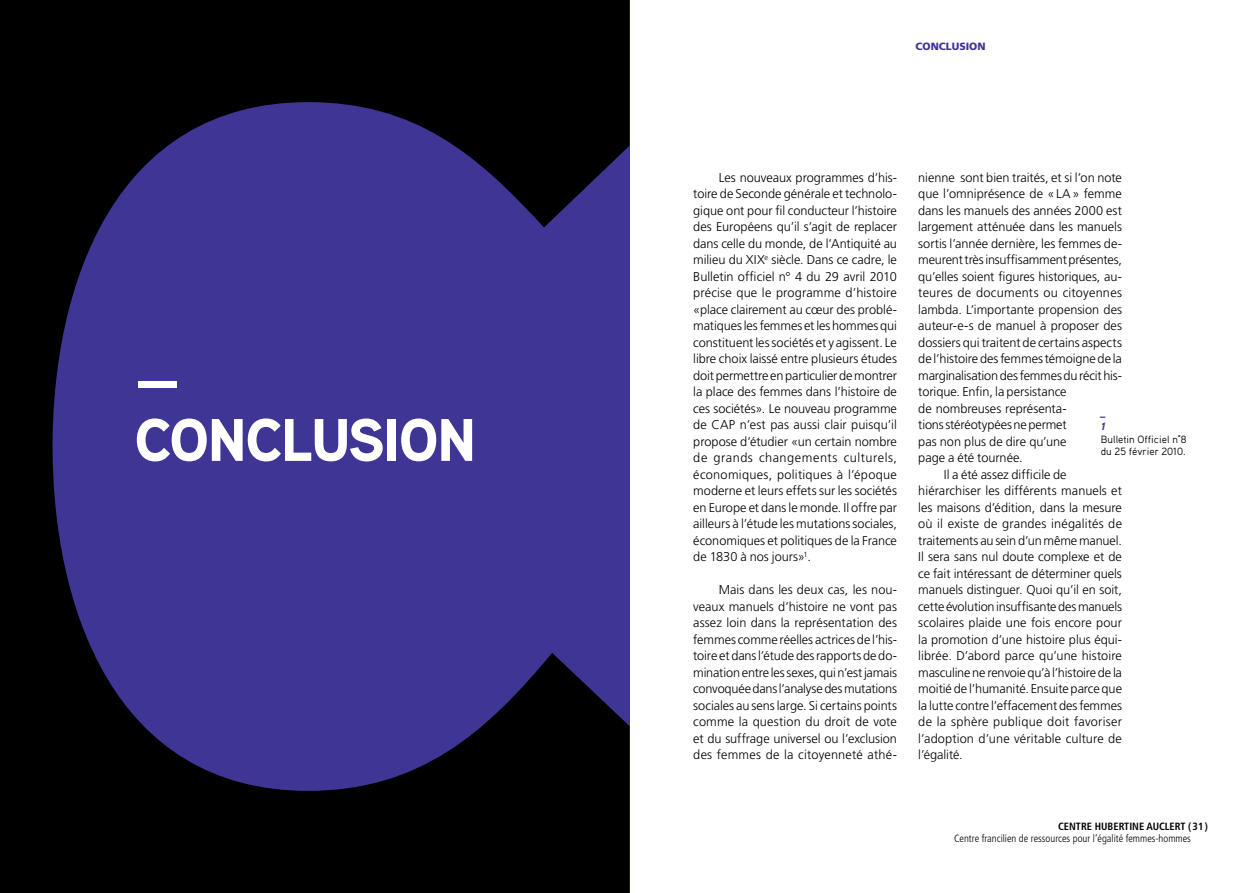
<style>
.page{position:relative;width:1259px;height:893px;background:#fff}
.page>*{position:absolute;margin:0;border:0;box-sizing:border-box;transform-origin:0 0}
.t1{font:900 60px/60px "Aaux Pro OT";color:#fff}
.t2{font:300 12.75px/16.5px "Frutiger LT Std";letter-spacing:-.005em;color:#000;text-align:justify}
.t3{font:300 12.75px "Frutiger LT Std";letter-spacing:.02em;color:#000}
.t4{font:300 12.75px "Frutiger LT Std";letter-spacing:.015em;color:#000}
.t5{font:300 condensed 10.5px "Frutiger LT Std";color:#000}
.t6{font:10.5px/12.8px "Aaux Pro OT";color:#000}
.t7{font:700 condensed 10.5px "Frutiger LT Std";color:#000}
.t8{font:900 10.5px "Frutiger LT Std";color:#3e3594}
.t9{font:italic 900 10.5px/14.1px "Aaux Pro OT";color:#3e3594}
</style>
<div class="page">
<svg style="left:0;top:0;width:629px;height:893px;fill:#3e3594"></svg>
<h1 class="t1" style="left:134px;top:348px;width:47px">—<br>CONCLUSION</h1>
<p class="t8" style="left:915px;top:40px;width:72px">CONCLUSION</p>
<p class="t2" style="left:693px;top:169px;width:205px;text-indent:26px">Les nouveaux programmes d’his&shy;toire de Seconde générale et technolo&shy;gique ont pour fil conducteur l’histoire des Européens qu’il s’agit de replacer dans celle du monde, de l’Antiquité au milieu du XIX<sup>e</sup> siècle. Dans ce cadre, le Bulletin officiel n° 4 du 29 avril 2010 précise que le programme d’histoire «place clairement au cœur des problé&shy;matiques les femmes et les hommes qui constituent les sociétés et y agissent. Le libre choix laissé entre plusieurs études doit permettre en particulier de montrer la place des femmes dans l’histoire de ces sociétés». Le nouveau programme de CAP</p>
<p class="t2" style="left:693px;top:417px;width:205px;text-indent:47px">n’est pas aussi clair puisqu’il propose d’étudier «un certain nombre de grands changements culturels, économiques, politiques à l’époque moderne et leurs effets sur les sociétés en Europe et dans le monde. I l offre par ailleurs à l’étude les mutations sociales, économiques et politiques de la France de 1830 à nos jours»<sup>1</sup>.</p>
<p class="t2" style="left:693px;top:582px;width:205px;text-indent:26px">Mais dans les deux cas, les nou&shy;veaux manuels d’histoire ne vont pas assez loin dans la représentation des femmes comme réelles actrices de l’his&shy;toire et dans l’étude des rapports de do&shy;mination entre les sexes, qui n’est jamais convoquée dans l’analyse des mutations sociales au sens large. Si certains points comme la question du droit de vote et du suffrage universel ou l’exclusion des femmes de la citoyenneté athé-</p>
<p class="t2" style="left:918px;top:169px;width:205px">nienne sont bien traités, et si l’on note</p>
<p class="t2" style="left:918px;top:186px;width:205px">que l’omniprésence de « LA » femme</p>
<p class="t2" style="left:918px;top:202px;width:205px">dans les manuels des années 2000 est</p>
<p class="t2" style="left:918px;top:219px;width:205px">largement atténuée dans les manuels</p>
<p class="t2" style="left:918px;top:235px;width:205px">sortis l’année dernière, les femmes de-</p>
<p class="t2" style="left:918px;top:252px;width:205px">meurent très insuffisamment présentes,</p>
<p class="t2" style="left:918px;top:268px;width:205px">qu’elles soient figures historiques, au-</p>
<p class="t3" style="left:918px;top:285px;width:205px">teures de documents ou citoyennes</p>
<p class="t2" style="left:918px;top:301px;width:205px">lambda. L’importante propension des</p>
<p class="t2" style="left:918px;top:318px;width:205px">auteur-e-s de manuel à proposer des</p>
<p class="t2" style="left:918px;top:334px;width:205px">dossiers qui traitent de certains aspects</p>
<p class="t2" style="left:918px;top:351px;width:205px">de l’histoire des femmes témoigne de la</p>
<p class="t2" style="left:918px;top:367px;width:205px">marginalisation des femmes du récit his-</p>
<p class="t2" style="left:918px;top:384px;width:150px">torique. Enfin, la persistance</p>
<p class="t2" style="left:918px;top:400px;width:150px">de nombreuses représenta-</p>
<p class="t2" style="left:918px;top:416px;width:150px">tions stéréotypées ne permet</p>
<p class="t2" style="left:918px;top:433px;width:150px">pas non plus de dire qu’une</p>
<p class="t2" style="left:918px;top:449px;width:106px">page a été tournée.</p>
<p class="t2" style="left:944px;top:466px;width:124px">I l a été assez difficile de</p>
<p class="t2" style="left:918px;top:482px;width:205px">hiérarchiser les différents manuels et</p>
<p class="t2" style="left:918px;top:499px;width:205px">les maisons d’édition, dans la mesure</p>
<p class="t4" style="left:918px;top:516px;width:205px">où il existe de grandes inégalités de</p>
<p class="t2" style="left:918px;top:532px;width:205px">traitements au sein d’un même manuel.</p>
<p class="t2" style="left:918px;top:548px;width:205px">I l sera sans nul doute complexe et de</p>
<p class="t2" style="left:918px;top:565px;width:205px">ce fait intéressant de déterminer quels</p>
<p class="t2" style="left:918px;top:581px;width:205px">manuels distinguer. Quoi qu’il en soit,</p>
<p class="t2" style="left:918px;top:598px;width:205px">cette évolution insuffisante des manuels</p>
<p class="t2" style="left:918px;top:614px;width:205px">scolaires plaide une fois encore pour</p>
<p class="t2" style="left:918px;top:631px;width:205px">la promotion d’une histoire plus équi-</p>
<p class="t2" style="left:918px;top:647px;width:205px">librée. D’abord parce qu’une histoire</p>
<p class="t2" style="left:918px;top:664px;width:205px">masculine ne renvoie qu’à l’histoire de la</p>
<p class="t2" style="left:918px;top:680px;width:205px">moitié de l’humanité. Ensuite parce que</p>
<p class="t2" style="left:918px;top:697px;width:205px">la lutte contre l’effacement des femmes</p>
<p class="t3" style="left:918px;top:714px;width:205px">de la sphère publique doit favoriser</p>
<p class="t2" style="left:918px;top:730px;width:205px">l’adoption d’une véritable culture de</p>
<p class="t2" style="left:918px;top:746px;width:46px">l’égalité.</p>
<p class="t9" style="left:1100px;top:405px;width:7px">_<br>1</p>
<p class="t6" style="left:1100px;top:432px;width:87px">Bulletin Officiel n°8 du 25 février 2010.</p>
<p class="t7" style="left:1058px;top:820px;width:151px">CENTRE HUBERTINE AUCLERT (31)</p>
<p class="t5" style="left:954px;top:832px;width:238px">Centre francilien de ressources pour l’égalité femmes-hommes</p>
</div>
